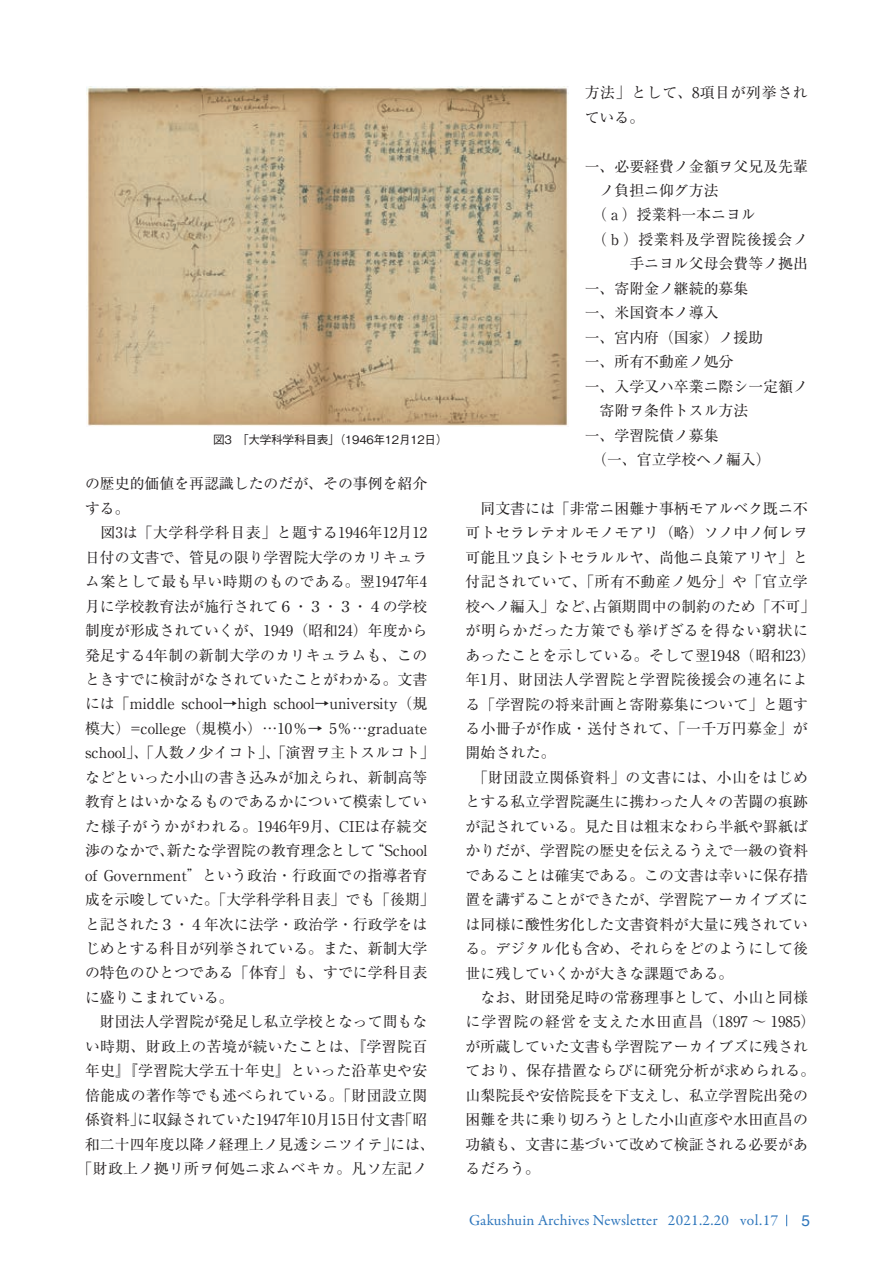
<style>
.page{position:relative;width:893px;height:1263px;background:#fff}
.page>*{position:absolute;margin:0;border:0;box-sizing:border-box;transform-origin:0 0}
.t1{font:15.45px "Garamond Premr Pro";letter-spacing:.01em;color:#2e76bc}
.t2{font:15.45px "Helvetica";color:#2e76bc}
.t3{font:14.85px/24.5px "Ryumin Pro";color:#231f20}
.t4{font:14.85px "Ryumin Pro";letter-spacing:.025em;color:#231f20}
.t5{font:14.85px "Ryumin Pro";letter-spacing:.065em;color:#231f20}
.t6{font:14.85px "Ryumin Pro";letter-spacing:.03em;color:#231f20}
.t7{font:14.85px/24.5px "Ryumin Pro";letter-spacing:.045em;color:#231f20}
.t8{font:14.85px "Ryumin Pro";letter-spacing:.04em;color:#231f20}
.t9{font:500 11.7px "Gothic BBB Pro";letter-spacing:-.025em;color:#231f20}
</style>
<div class="page">
<img style="left:87px;top:86px;width:481px;height:340px">
<p class="t9" style="left:213px;top:430px;width:236px">図3　「大学科学科目表」（1946年12月12日）</p>
<p class="t3" style="left:85px;top:471px;width:344px">の歴史的価値を再認識したのだが、その事例を紹介</p>
<p class="t3" style="left:85px;top:495px;width:46px">する。</p>
<p class="t3" style="left:85px;top:519px;width:344px">　図3は「大学科学科目表」と題する1946年12月12</p>
<p class="t3" style="left:85px;top:544px;width:344px">日付の文書で、管見の限り学習院大学のカリキュラ</p>
<p class="t6" style="left:85px;top:570px;width:344px">ム案として最も早い時期のものである。翌1947年4</p>
<p class="t3" style="left:85px;top:593px;width:344px">月に学校教育法が施行されて６・３・３・４の学校</p>
<p class="t3" style="left:85px;top:617px;width:344px">制度が形成されていくが、1949（昭和24）年度から</p>
<p class="t4" style="left:85px;top:643px;width:344px">発足する4年制の新制大学のカリキュラムも、この</p>
<p class="t3" style="left:85px;top:666px;width:344px">ときすでに検討がなされていたことがわかる。文書</p>
<p class="t3" style="left:85px;top:691px;width:344px">には「middle school→high school→university（規</p>
<p class="t3" style="left:85px;top:715px;width:344px">模大）=college（規模小）…10％→ 5％…graduate</p>
<p class="t3" style="left:85px;top:739px;width:351px">school」、「人数ノ少イコト」、「演習ヲ主トスルコト」</p>
<p class="t3" style="left:85px;top:764px;width:344px">などといった小山の書き込みが加えられ、新制高等</p>
<p class="t3" style="left:85px;top:788px;width:344px">教育とはいかなるものであるかについて模索してい</p>
<p class="t5" style="left:85px;top:814px;width:344px">た様子がうかがわれる。1946年9月、CIEは存続交</p>
<p class="t3" style="left:85px;top:837px;width:344px">渉のなかで、新たな学習院の教育理念として“School</p>
<p class="t3" style="left:85px;top:862px;width:344px">of Government”という政治・行政面での指導者育</p>
<p class="t3" style="left:85px;top:886px;width:351px">成を示唆していた。「大学科学科目表」でも「後期」</p>
<p class="t3" style="left:85px;top:911px;width:344px">と記された３・４年次に法学・政治学・行政学をは</p>
<p class="t3" style="left:85px;top:935px;width:344px">じめとする科目が列挙されている。また、新制大学</p>
<p class="t3" style="left:85px;top:960px;width:344px">の特色のひとつである「体育」も、すでに学科目表</p>
<p class="t3" style="left:85px;top:984px;width:150px">に盛りこまれている。</p>
<p class="t3" style="left:85px;top:1008px;width:344px">　財団法人学習院が発足し私立学校となって間もな</p>
<p class="t4" style="left:85px;top:1034px;width:344px">い時期、財政上の苦境が続いたことは、『学習院百</p>
<p class="t4" style="left:85px;top:1059px;width:344px">年史』『学習院大学五十年史』といった沿革史や安</p>
<p class="t4" style="left:85px;top:1083px;width:344px">倍能成の著作等でも述べられている。「財団設立関</p>
<p class="t3" style="left:85px;top:1106px;width:344px">係資料」に収録されていた1947年10月15日付文書「昭</p>
<p class="t3" style="left:85px;top:1131px;width:351px">和二十四年度以降ノ経理上ノ見透シニツイテ」には、</p>
<p class="t4" style="left:78px;top:1157px;width:351px">「財政上ノ拠リ所ヲ何処ニ求ムベキカ。凡ソ左記ノ</p>
<p class="t7" style="left:585px;top:79px;width:225px">方法」として、8項目が列挙されている。</p>
<p class="t3" style="left:585px;top:153px;width:225px">一、必要経費ノ金額ヲ父兄及先輩</p>
<p class="t3" style="left:600px;top:177px;width:121px">ノ負担ニ仰グ方法</p>
<p class="t3" style="left:592px;top:202px;width:165px">（ａ）授業料一本ニヨル</p>
<p class="t8" style="left:592px;top:228px;width:217px">（ｂ）授業料及学習院後援会ノ</p>
<p class="t3" style="left:629px;top:251px;width:180px">手ニヨル父母会費等ノ拠出</p>
<p class="t3" style="left:585px;top:275px;width:165px">一、寄附金ノ継続的募集</p>
<p class="t3" style="left:585px;top:299px;width:135px">一、米国資本ノ導入</p>
<p class="t3" style="left:585px;top:324px;width:180px">一、宮内府（国家）ノ援助</p>
<p class="t3" style="left:585px;top:348px;width:150px">一、所有不動産ノ処分</p>
<p class="t3" style="left:585px;top:373px;width:225px">一、入学又ハ卒業ニ際シ一定額ノ</p>
<p class="t3" style="left:600px;top:397px;width:150px">寄附ヲ条件トスル方法</p>
<p class="t3" style="left:585px;top:422px;width:135px">一、学習院債ノ募集</p>
<p class="t3" style="left:585px;top:446px;width:188px">　（一、官立学校ヘノ編入）</p>
<p class="t3" style="left:466px;top:495px;width:351px">　同文書には「非常ニ困難ナ事柄モアルベク既ニ不可トセラレテオルモノモアリ（略）ソノ中ノ何レヲ可能且ツ良シトセラルルヤ、尚他ニ良策アリヤ」と付記されていて、「所有不動産ノ処分」や「官立学校ヘノ編入」など、占領期間中の制約のため「不可」が明らかだった方策でも挙げざるを得ない窮状にあったことを示している。そして翌1948（昭和23）年1月、財団法人学習院と学習院後援会の連名による「学習院の将来計画と寄附募集について」と題する小冊子が作成・送付されて、「一千万円募金」が開始された。<br>　「財団設立関係資料」の文書には、小山をはじめとする私立学習院誕生に携わった人々の苦闘の痕跡が記されている。見た目は粗末なわら半紙や罫紙ばかりだが、学習院の歴史を伝えるうえで一級の資料であることは確実である。この文書は幸いに保存措置を講ずることができたが、学習院アーカイブズには同様に酸性劣化した文書資料が大量に残されている。デジタル化も含め、それらをどのようにして後世に残していくかが大きな課題である。<br>　なお、財団発足時の常務理事として、小山と同様に学習院の経営を支えた水田直昌（1897 ～ 1985）が所蔵していた文書も学習院アーカイブズに残されており、保存措置ならびに研究分析が求められる。山梨院長や安倍院長を下支えし、私立学習院出発の困難を共に乗り切ろうとした小山直彦や水田直昌の功績も、文書に基づいて改めて検証される必要があるだろう。</p>
<p class="t1" style="left:469px;top:1211px;width:311px">Gakushuin Archives Newsletter 2021.2.20 vol.17</p>
<p class="t2" style="left:801px;top:1209px;width:10px">5</p>
</div>
